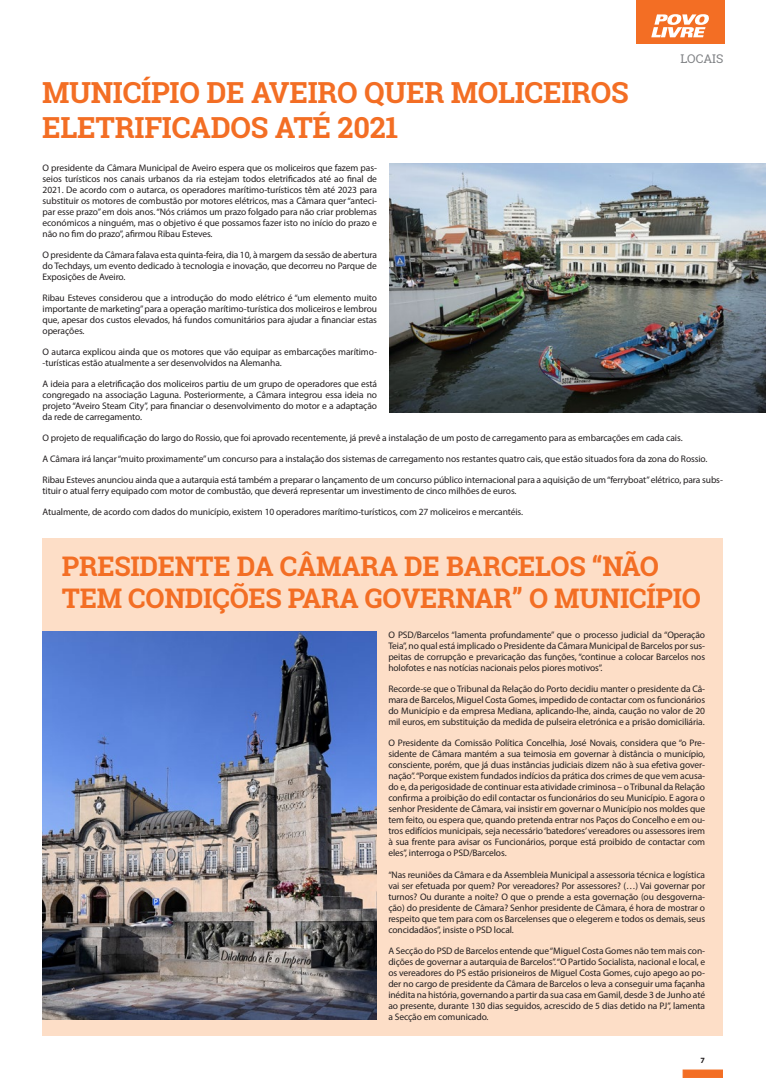
<style>
.page{position:relative;width:766px;height:1078px;background:#fff}
.page>*{position:absolute;margin:0;border:0;box-sizing:border-box;transform-origin:0 0}
.n_texto{font:700 29px/34.8px "Roboto Slab";letter-spacing:-.01em;color:#f36e24}
.n_texto-2{font:700 27px/32.4px "Roboto Slab";letter-spacing:-.01em;color:#f36e24}
.topos{font:12px "Roboto Slab";color:#808285}
.PL_new_texto{font:9.5px/11px "Myriad Pro";letter-spacing:-.01em;color:#231f20;text-align:justify}
.t1{font:700 8px "Myriad Pro";color:#231f20}
</style>
<div class="page">
<div style="left:682px;top:1069px;width:40px;height:8px;background:#f36e24;border:1px solid #f36e24"></div>
<div style="left:635px;top:0;width:89px;height:44px;background:#f36e24"></div>
<svg style="left:651px;top:14px;width:58px;height:23px"></svg>
<div style="left:42px;top:538px;width:680px;height:497px;background:#fddec7"></div>
<img style="left:43px;top:631px;width:334px;height:388px">
<img style="left:389px;top:163px;width:376px;height:249px">
<p class="n_texto" style="left:42px;top:75px;width:588px">MUNICÍPIO DE AVEIRO QUER MOLICEIROS<br>ELETRIFICADOS ATÉ 2021</p>
<p class="topos" style="left:680px;top:51px;width:44px">LOCAIS</p>
<p class="PL_new_texto" style="left:43px;top:162px;width:336px">O presidente da Câmara Municipal de Aveiro espera que os moliceiros que fazem pas&shy;seios turísticos nos canais urbanos da ria estejam todos eletrificados até ao final de 2021. De acordo com o autarca, os operadores marítimo-turísticos têm até 2023 para substituir os motores de combustão por motores elétricos, mas a Câmara quer “anteci&shy;par esse prazo” em dois anos. “Nós criámos um prazo folgado para não criar problemas económicos a ninguém, mas o objetivo é que possamos fazer isto no início do prazo e não no fim do prazo”, afirmou Ribau Esteves.</p>
<p class="PL_new_texto" style="left:43px;top:249px;width:336px">O presidente da Câmara falava esta quinta-feira, dia 10, à margem da sessão de abertura do Techdays, um evento dedicado à tecnologia e inovação, que decorreu no Parque de Exposições de Aveiro.</p>
<p class="PL_new_texto" style="left:43px;top:292px;width:336px">Ribau Esteves considerou que a introdução do modo elétrico é “um elemento muito importante de marketing” para a operação marítimo-turística dos moliceiros e lembrou que, apesar dos custos elevados, há fundos comunitários para ajudar a financiar estas operações.</p>
<p class="PL_new_texto" style="left:43px;top:346px;width:336px">O autarca explicou ainda que os motores que vão equipar as embarcações marítimo--turísticas estão atualmente a ser desenvolvidos na Alemanha.</p>
<p class="PL_new_texto" style="left:43px;top:378px;width:336px">A ideia para a eletrificação dos moliceiros partiu de um grupo de operadores que está congregado na associação Laguna. Posteriormente, a Câmara integrou essa ideia no projeto “Aveiro Steam City”, para financiar o desenvolvimento do motor e a adaptação da rede de carregamento.</p>
<p class="PL_new_texto" style="left:43px;top:432px;width:641px">O projeto de requalificação do largo do Rossio, que foi aprovado recentemente, já prevê a instalação de um posto de carregamento para as embarcações em cada cais.</p>
<p class="PL_new_texto" style="left:43px;top:453px;width:666px">A Câmara irá lançar “muito proximamente” um concurso para a instalação dos sistemas de carregamento nos restantes quatro cais, que estão situados fora da zona do Rossio.</p>
<p class="PL_new_texto" style="left:43px;top:474px;width:681px">Ribau Esteves anunciou ainda que a autarquia está também a preparar o lançamento de um concurso público internacional para a aquisição de um “ferryboat” elétrico, para subs&shy;tituir o atual ferry equipado com motor de combustão, que deverá representar um investimento de cinco milhões de euros.</p>
<p class="PL_new_texto" style="left:43px;top:506px;width:482px">Atualmente, de acordo com dados do município, existem 10 operadores marítimo-turísticos, com 27 moliceiros e mercantéis.</p>
<p class="n_texto-2" style="left:62px;top:549px;width:640px">PRESIDENTE DA CÂMARA DE BARCELOS “NÃO<br>TEM CONDIÇÕES PARA GOVERNAR” O MUNICÍPIO</p>
<p class="PL_new_texto" style="left:388px;top:629px;width:318px">O PSD/Barcelos “lamenta profundamente” que o processo judicial da “Operação Teia”, no qual está implicado o Presidente da Câmara Municipal de Barcelos por sus&shy;peitas de corrupção e prevaricação das funções, “continue a colocar Barcelos nos holofotes e nas notícias nacionais pelos piores motivos”.</p>
<p class="PL_new_texto" style="left:388px;top:683px;width:318px">Recorde-se que o Tribunal da Relação do Porto decidiu manter o presidente da Câ&shy;mara de Barcelos, Miguel Costa Gomes, impedido de contactar com os funcionários do Município e da empresa Mediana, aplicando-lhe, ainda, caução no valor de 20 mil euros, em substituição da medida de pulseira eletrónica e a prisão domiciliária.</p>
<p class="PL_new_texto" style="left:388px;top:737px;width:318px">O Presidente da Comissão Política Concelhia, José Novais, considera que “o Pre&shy;sidente de Câmara mantém a sua teimosia em governar à distância o município, consciente, porém, que já duas instâncias judiciais dizem não à sua efetiva gover&shy;nação”. “Porque existem fundados indícios da prática dos crimes de que vem acusa&shy;do e, da perigosidade de continuar esta atividade criminosa – o Tribunal da Relação confirma a proibição do edil contactar os funcionários do seu Município. E agora o senhor Presidente de Câmara, vai insistir em governar o Município nos moldes que tem feito, ou espera que, quando pretenda entrar nos Paços do Concelho e em ou&shy;tros edifícios municipais, seja necessário ‘batedores’ vereadores ou assessores irem à sua frente para avisar os Funcionários, porque está proibido de contactar com eles”, interroga o PSD/Barcelos.</p>
<p class="PL_new_texto" style="left:388px;top:868px;width:318px">“Nas reuniões da Câmara e da Assembleia Municipal a assessoria técnica e logística vai ser efetuada por quem? Por vereadores? Por assessores? (…) Vai governar por turnos? Ou durante a noite? O que o prende a esta governação (ou desgoverna&shy;ção) do presidente de Câmara? Senhor presidente de Câmara, é hora de mostrar o respeito que tem para com os Barcelenses que o elegerem e todos os demais, seus concidadãos”, insiste o PSD local.</p>
<p class="PL_new_texto" style="left:388px;top:944px;width:318px">A Secção do PSD de Barcelos entende que “Miguel Costa Gomes não tem mais con&shy;dições de governar a autarquia de Barcelos”. “O Partido Socialista, nacional e local, e os vereadores do PS estão prisioneiros de Miguel Costa Gomes, cujo apego ao po&shy;der no cargo de presidente da Câmara de Barcelos o leva a conseguir uma façanha inédita na história, governando a partir da sua casa em Gamil, desde 3 de Junho até ao presente, durante 130 dias seguidos, acrescido de 5 dias detido na PJ”, lamenta a Secção em comunicado.</p>
<p class="t1" style="left:700px;top:1054px;width:6px">7</p>
</div>
